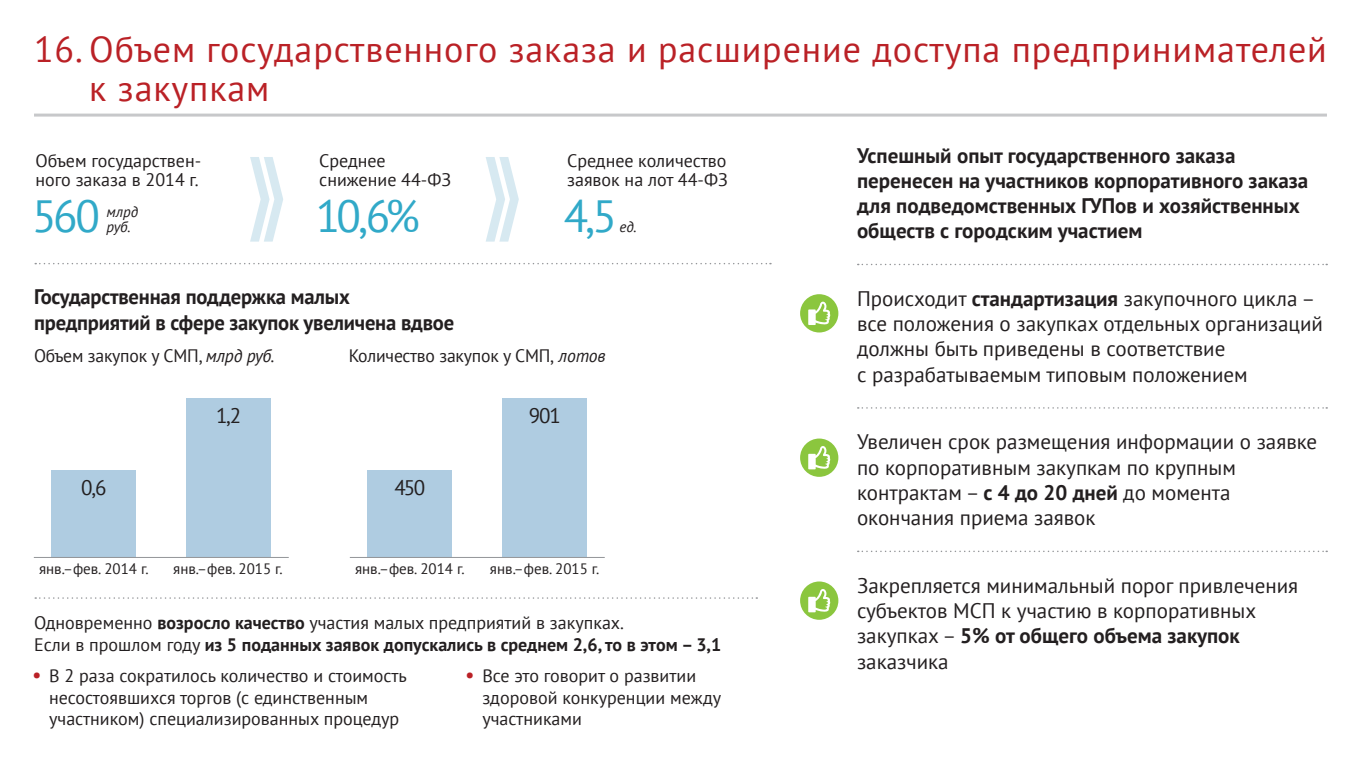
<style>
.page{position:relative;width:1361px;height:766px;background:#fff}
.page>*{position:absolute;margin:0;border:0;box-sizing:border-box;transform-origin:0 0}
.t1{font:45px "PT Sans";color:#31a9c8}
.t2{font:36px/39px "PT Sans";letter-spacing:.025em;color:#ba2126}
.t3{font:21px/25.2px "PT Sans";color:#231f20}
.t4{font:700 21px/25.2px "PT Sans";color:#231f20}
.t5{font:18px/21.6px "PT Sans";color:#231f20}
.t6{font:700 18px/21.6px "PT Sans";color:#231f20}
.t7{font:15px "PT Sans";color:#231f20}
.t8{font:italic 15px "PT Sans";color:#231f20}
.s1{font-style:italic}
.s2{font-weight:400}
.s3{font-size:21px;color:#ba2126}
.s4{font-weight:700}
</style>
<div class="page">
<hr style="left:34px;top:113px;width:1293px;height:3px;background:#c7c8ca">
<svg style="left:858px;top:264px;width:469px;height:1px"></svg>
<svg style="left:858px;top:407px;width:469px;height:1px"></svg>
<svg style="left:858px;top:550px;width:469px;height:2px"></svg>
<div style="left:800px;top:294px;width:38px;height:38px;background:#8bc63e;border-radius:50%"></div>
<svg style="left:808px;top:301px;width:23px;height:24px"></svg>
<div style="left:800px;top:438px;width:38px;height:38px;background:#8bc63e;border-radius:50%"></div>
<svg style="left:808px;top:446px;width:23px;height:24px"></svg>
<div style="left:800px;top:581px;width:38px;height:38px;background:#8bc63e;border-radius:50%"></div>
<svg style="left:808px;top:589px;width:23px;height:24px"></svg>
<svg style="left:250px;top:157px;width:33px;height:84px"></svg>
<svg style="left:486px;top:157px;width:33px;height:84px"></svg>
<svg style="left:35px;top:597px;width:722px;height:1px"></svg>
<div style="left:51px;top:470px;width:85px;height:87px;background:#afcce1"></div>
<div style="left:367px;top:470px;width:85px;height:87px;background:#afcce1"></div>
<div style="left:186px;top:398px;width:85px;height:159px;background:#afcce1"></div>
<div style="left:502px;top:398px;width:85px;height:159px;background:#afcce1"></div>
<hr style="left:34px;top:557px;width:255px;height:1px;background:#939598">
<hr style="left:350px;top:557px;width:255px;height:1px;background:#939598">
<svg style="left:35px;top:263px;width:736px;height:1px"></svg>
<h2 class="t2" style="left:89px;top:29px;width:1239px;text-indent:-55px">16. Объем государственного заказа и расширение доступа предпринимателей к закупкам</h2>
<p class="t4" style="left:857px;top:142px;width:453px">Успешный опыт государственного заказа перенесен на участников корпоративного заказа для подведомственных ГУПов и хозяйственных обществ с городским участием</p>
<p class="t5" style="left:36px;top:150px;width:167px;line-height:19.5px">Объем государствен&shy;ного заказа в 2014 г.</p>
<p class="t8" style="left:107px;top:202px;width:33px">млрд</p>
<p class="t5" style="left:319px;top:150px;width:133px;line-height:19.5px">Среднее снижение 44-ФЗ</p>
<h1 class="t1" style="left:316px;top:187px;width:106px">10,6%</h1>
<p class="t5" style="left:567px;top:150px;width:162px;line-height:19.5px">Среднее количество заявок на лот 44-ФЗ</p>
<h1 class="t1" style="left:564px;top:187px;width:55px">4,5</h1>
<h1 class="t1" style="left:32px;top:187px;width:69px">560</h1>
<p class="t8" style="left:107px;top:217px;width:25px">руб.</p>
<p class="t8" style="left:619px;top:217px;width:19px">ед.</p>
<p class="t4" style="left:34px;top:284px;width:422px">Государственная поддержка малых предприятий в сфере закупок увеличена вдвое</p>
<p class="t5" style="left:34px;top:345px;width:242px">Объем закупок у СМП, <span class="s1">млрд руб.</span></p>
<p class="t5" style="left:349px;top:345px;width:258px">Количество закупок у СМП, <span class="s1">лотов</span></p>
<p class="t3" style="left:216px;top:402px;width:27px">1,2</p>
<p class="t3" style="left:529px;top:402px;width:34px">901</p>
<p class="t3" style="left:81px;top:474px;width:27px">0,6</p>
<p class="t3" style="left:394px;top:474px;width:33px">450</p>
<p class="t7" style="left:39px;top:559px;width:111px">янв.–фев. 2014 г.</p>
<p class="t7" style="left:173px;top:559px;width:111px">янв.–фев. 2015 г.</p>
<p class="t7" style="left:355px;top:559px;width:111px">янв.–фев. 2014 г.</p>
<p class="t7" style="left:490px;top:559px;width:111px">янв.–фев. 2015 г.</p>
<p class="t6" style="left:34px;top:611px;width:689px"><span class="s2">Одновременно</span> возросло качество <span class="s2">участия малых предприятий в закупках.<br>Если в прошлом году</span> из 5 поданных заявок допускались в среднем 2,6, то в этом – 3,1</p>
<p class="t5" style="left:49px;top:664px;width:359px;text-indent:-17px"><span class="s3">•</span> В 2 раза сократилось количество и стоимость несостоявшихся торгов (с единственным участником) специализированных процедур</p>
<p class="t5" style="left:482px;top:664px;width:240px;text-indent:-17px"><span class="s3">•</span> Все это говорит о развитии здоровой конкуренции между участниками</p>
<p class="t3" style="left:857px;top:285px;width:467px">Происходит <span class="s4">стандартизация</span> закупочного цикла – все положения о закупках отдельных организаций должны быть приведены в соответствие<br>с разрабатываемым типовым положением</p>
<p class="t3" style="left:857px;top:429px;width:462px">Увеличен срок размещения информации о заявке по корпоративным закупкам по крупным контрактам – <span class="s4">с 4 до 20 дней</span> до момента окончания приема заявок</p>
<p class="t3" style="left:857px;top:572px;width:443px">Закрепляется минимальный порог привлечения субъектов МСП к участию в корпоративных закупках – <span class="s4">5% от общего объема закупок </span>заказчика</p>
</div>
